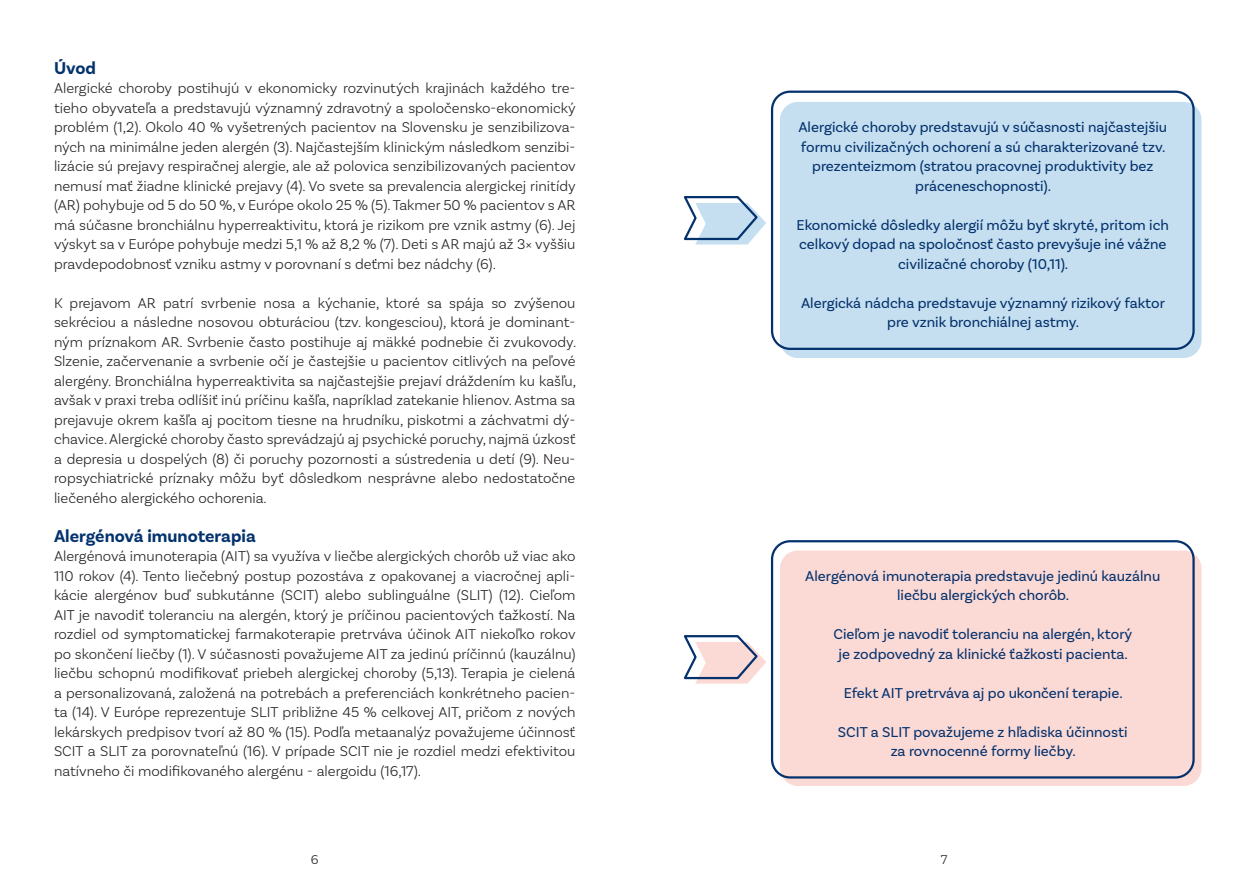
<style>
.page{position:relative;width:1259px;height:893px;background:#fff}
.page>*{position:absolute;margin:0;border:0;box-sizing:border-box;transform-origin:0 0}
.HDL_1{font:700 18px "Basic Sans";color:#04326d}
.body{font:300 15px/19.5px "Basic Sans";color:#231f20;text-align:justify}
.ramcek{font:15px/19.5px "Basic Sans";color:#04326d;text-align:center}
.t1{font:300 13.5px "Basic Sans";color:#231f20}
</style>
<div class="page">
<svg style="left:683px;top:196px;width:83px;height:49px"></svg>
<div style="left:780px;top:102px;width:421px;height:256px;background:#c5dff0;border-radius:18px"></div>
<div style="left:771px;top:91px;width:423px;height:259px;border:2px solid #04326d;border-radius:18px"></div>
<svg style="left:683px;top:635px;width:83px;height:49px"></svg>
<div style="left:780px;top:550px;width:421px;height:236px;background:#fbd9d5;border-radius:18px"></div>
<div style="left:771px;top:540px;width:423px;height:238px;border:2px solid #04326d;border-radius:18px"></div>
<p class="HDL_1" style="left:54px;top:57px;width:44px">Úvod</p>
<p class="body" style="left:54px;top:78px;width:523px">Alergické choroby postihujú v ekonomicky rozvinutých krajinách každého tre&shy;tieho obyvateľa a predstavujú významný zdravotný a spoločensko-ekonomický problém (1,2). Okolo 40 % vyšetrených pacientov na Slovensku je senzibilizova&shy;ných na minimálne jeden alergén (3). Najčastejším klinickým následkom senzibi&shy;lizácie sú prejavy respiračnej alergie, ale až polovica senzibilizovaných pacientov nemusí mať žiadne klinické prejavy (4). Vo svete sa prevalencia alergickej rinitídy (AR) pohybuje od 5 do 50 %, v Európe okolo 25 % (5). Takmer 50 % pacientov s AR má súčasne bronchiálnu hyperreaktivitu, ktorá je rizikom pre vznik astmy (6). Jej výskyt sa v Európe pohybuje medzi 5,1 % až 8,2 % (7). Deti s AR majú až 3× vyššiu pravdepodobnosť vzniku astmy v porovnaní s deťmi bez nádchy (6).</p>
<p class="body" style="left:54px;top:293px;width:524px">K prejavom AR patrí svrbenie nosa a kýchanie, ktoré sa spája so zvýšenou sekréciou a následne nosovou obturáciou (tzv. kongesciou), ktorá je dominant&shy;ným príznakom AR. Svrbenie často postihuje aj mäkké podnebie či zvukovody.<br>Slzenie, začervenanie a svrbenie očí je častejšie u pacientov citlivých na peľové alergény. Bronchiálna hyperreaktivita sa najčastejšie prejaví dráždením ku kašľu, avšak v praxi treba odlíšiť inú príčinu kašľa, napríklad zatekanie hlienov. Astma sa prejavuje okrem kašľa aj pocitom tiesne na hrudníku, piskotmi a záchvatmi dý&shy;chavice. Alergické choroby často sprevádzajú aj psychické poruchy, najmä úzkosť a depresia u dospelých (8) či poruchy pozornosti a sústredenia u detí (9). Neu&shy;ropsychiatrické príznaky môžu byť dôsledkom nesprávne alebo nedostatočne liečeného alergického ochorenia.</p>
<p class="HDL_1" style="left:54px;top:525px;width:203px">Alergénová imunoterapia</p>
<p class="body" style="left:54px;top:546px;width:523px">Alergénová imunoterapia (AIT) sa využíva v liečbe alergických chorôb už viac ako 110 rokov (4). Tento liečebný postup pozostáva z opakovanej a viacročnej apli&shy;kácie alergénov buď subkutánne (SCIT) alebo sublinguálne (SLIT) (12). Cieľom AIT je navodiť toleranciu na alergén, ktorý je príčinou pacientových ťažkostí. Na rozdiel od symptomatickej farmakoterapie pretrváva účinok AIT niekoľko rokov po skončení liečby (1). V súčasnosti považujeme AIT za jedinú príčinnú (kauzálnu) liečbu schopnú modifikovať priebeh alergickej choroby (5,13). Terapia je cielená a personalizovaná, založená na potrebách a preferenciách konkrétneho pacien&shy;ta (14). V Európe reprezentuje SLIT približne 45 % celkovej AIT, pričom z nových lekárskych predpisov tvorí až 80 % (15). Podľa metaanalýz považujeme účinnosť SCIT a SLIT za porovnateľnú (16). V prípade SCIT nie je rozdiel medzi efektivitou natívneho či modifikovaného alergénu - alergoidu (16,17).</p>
<p class="ramcek" style="left:798px;top:117px;width:370px">Alergické choroby predstavujú v súčasnosti najčastejšiu formu civilizačných ochorení a sú charakterizované tzv. prezenteizmom (stratou pracovnej produktivity bez práceneschopnosti).</p>
<p class="ramcek" style="left:796px;top:215px;width:374px">Ekonomické dôsledky alergií môžu byť skryté, pritom ich celkový dopad na spoločnosť často prevyšuje iné vážne civilizačné choroby (10,11).</p>
<p class="ramcek" style="left:801px;top:293px;width:365px">Alergická nádcha predstavuje významný rizikový faktor pre vznik bronchiálnej astmy.</p>
<p class="ramcek" style="left:805px;top:566px;width:356px">Alergénová imunoterapia predstavuje jedinú kauzálnu liečbu alergických chorôb.</p>
<p class="ramcek" style="left:833px;top:624px;width:300px">Cieľom je navodiť toleranciu na alergén, ktorý je zodpovedný za klinické ťažkosti pacienta.</p>
<p class="ramcek" style="left:843px;top:683px;width:280px">Efekt AIT pretrváva aj po ukončení terapie.</p>
<p class="ramcek" style="left:838px;top:722px;width:291px">SCIT a SLIT považujeme z hľadiska účinnosti za rovnocenné formy liečby.</p>
<p class="t1" style="left:311px;top:851px;width:9px">6</p>
<p class="t1" style="left:941px;top:851px;width:8px">7</p>
</div>
